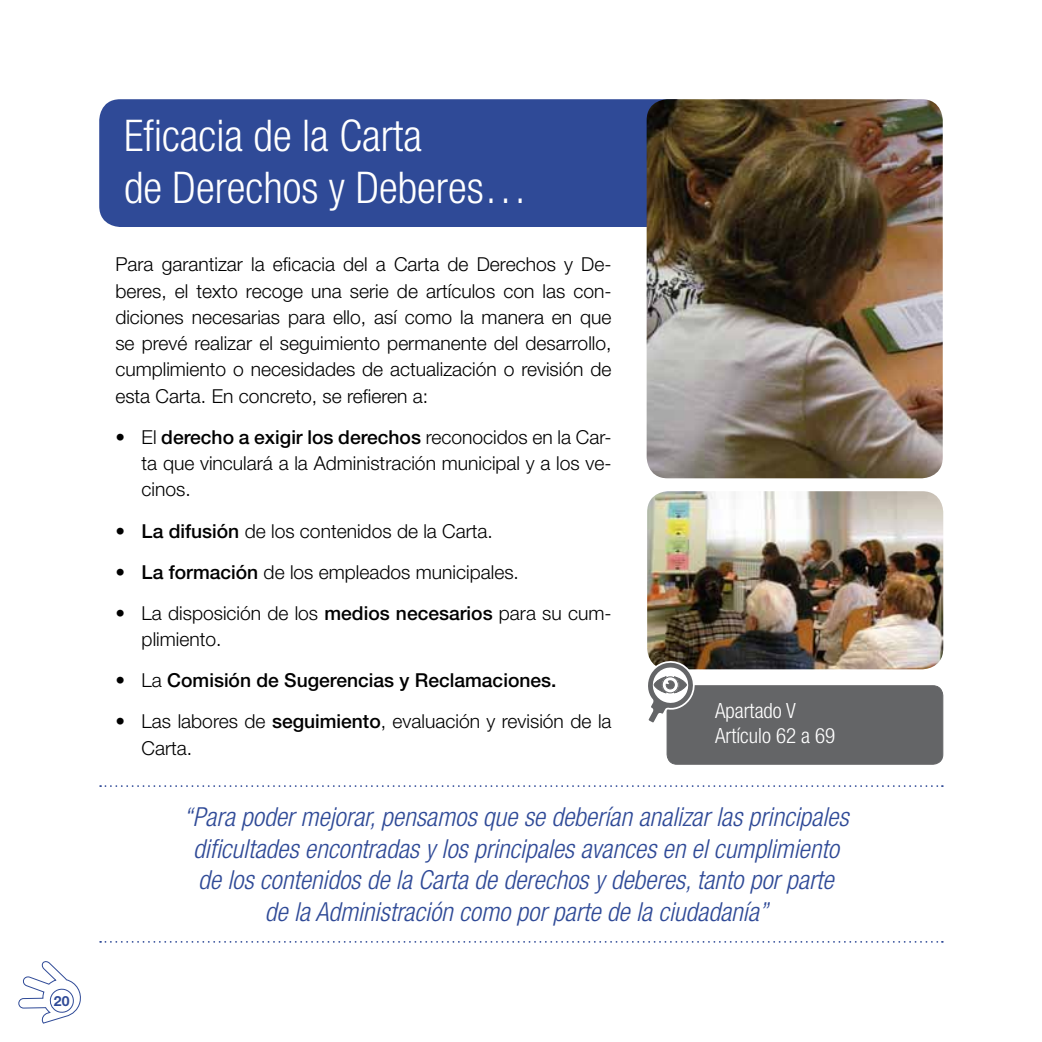
<style>
.page{position:relative;width:1042px;height:1042px;background:#fff}
.page>*{position:absolute;margin:0;border:0;box-sizing:border-box;transform-origin:0 0}
.t1{font:300 condensed 43.75px/52.5px "Helvetica Neue LT Std";color:#fff}
.t2{font:italic 300 condensed 26.25px/31.5px "Helvetica Neue LT Std";color:#2f4a97;text-align:center}
.t3{font:300 condensed 21px/25.2px "Helvetica Neue LT Std";color:#fff}
.t4{font:300 19.25px/26.2px "Helvetica Neue LT Std";color:#000;text-align:justify}
.t5{font:500 19.25px "Helvetica Neue LT Std";color:#000}
.t6{font:700 14px "Helvetica Neue LT Std";color:#2f4a97}
.s1{font-weight:500}
.s2{font-weight:300}
</style>
<div class="page">
<svg style="left:18px;top:961px;width:63px;height:62px"></svg>
<div style="left:99px;top:99px;width:547px;height:128px;background:#2f4a97"></div>
<svg style="left:100px;top:785px;width:843px;height:2px"></svg>
<svg style="left:100px;top:941px;width:843px;height:2px"></svg>
<img style="left:646px;top:99px;width:297px;height:379px">
<img style="left:647px;top:491px;width:296px;height:178px">
<div style="left:667px;top:686px;width:276px;height:78px;background:#646567;border-radius:10px"></div>
<div style="left:666px;top:685px;width:277px;height:79px;border:1px solid #646567;border-radius:10px"></div>
<svg style="left:647px;top:659px;width:50px;height:66px"></svg>
<p class="t6" style="left:54px;top:992px;width:17px">20</p>
<h1 class="t1" style="left:124px;top:109px;width:405px">Eficacia de la Carta<br>de Derechos y Deberes…</h1>
<p class="t4" style="left:115px;top:251px;width:498px">Para garantizar la eficacia del a Carta de Derechos y De&shy;beres, el texto recoge una serie de artículos con las con&shy;diciones necesarias para ello, así como la manera en que se prevé realizar el seguimiento permanente del desarrollo, cumplimiento o necesidades de actualización o revisión de esta Carta. En concreto, se refieren a:</p>
<p class="t4" style="left:142px;top:423px;width:471px;text-indent:-26px">• El <span class="s1">derecho a exigir los derechos</span> reconocidos en la Car&shy;ta que vinculará a la Administración municipal y a los ve&shy;cinos.</p>
<p class="t4" style="left:115px;top:517px;width:379px">• <span class="s1">La difusión</span> de los contenidos de la Carta.</p>
<p class="t4" style="left:115px;top:558px;width:405px">• <span class="s1">La formación</span> de los empleados municipales.</p>
<p class="t4" style="left:142px;top:599px;width:471px;text-indent:-26px">• La disposición de los <span class="s1">medios necesarios</span> para su cum&shy;plimiento.</p>
<p class="t5" style="left:115px;top:669px;width:443px"><span class="s2">• La</span> Comisión de Sugerencias y Reclamaciones.</p>
<p class="t4" style="left:142px;top:708px;width:471px;text-indent:-26px">• Las labores de <span class="s1">seguimiento</span>, evaluación y revisión de la<br>Carta.</p>
<p class="t3" style="left:715px;top:698px;width:122px">Apartado V<br>Artículo 62 a 69</p>
<p class="t2" style="left:183px;top:802px;width:666px">“Para poder mejorar, pensamos que se deberían analizar las principales dificultades encontradas y los principales avances en el cumplimiento de los contenidos de la Carta de derechos y deberes, tanto por parte<br>de la Administración como por parte de la ciudadanía”</p>
</div>
